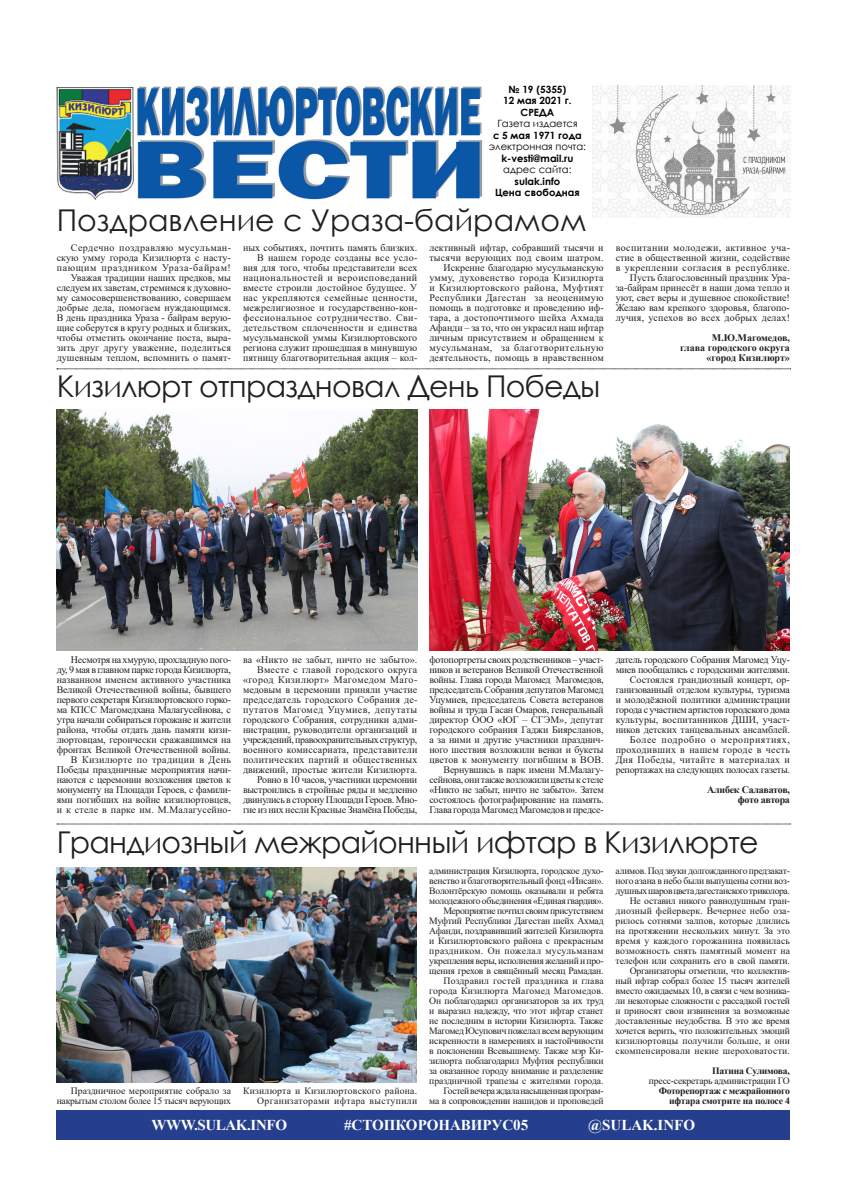
<style>
.page{position:relative;width:842px;height:1191px;background:#fff}
.page>*{position:absolute;margin:0;border:0;box-sizing:border-box;transform-origin:0 0}
.t1{font:30px "Century Gothic";letter-spacing:-.025em;color:#231f20}
.t2{font:30px "Century Gothic";color:#231f20}
.t3{font:700 15px "Times New Roman";color:#fff}
.t4{font:700 15px "Times New Roman";letter-spacing:-.025em;color:#fff}
.t5{font:10px/10px "Times New Roman";color:#231f20;text-align:right}
.t6{font:10px/10px "Times New Roman";letter-spacing:-.025em;color:#231f20;text-align:right}
.t7{font:700 10px/11.5px "Century Gothic";color:#000;text-align:center}
.t8{font:700 10px/10px "Times New Roman";color:#231f20;text-align:right}
.t9{font:10px "Century Gothic";color:#000}
.t10{font:700 10px/10px "Times New Roman";letter-spacing:-.02em;color:#231f20;text-align:right}
.t11{font:9.7px/10px "Times New Roman";letter-spacing:-.025em;color:#231f20;text-align:right}
.t12{font:700 9.7px/10px "Times New Roman";letter-spacing:-.025em;color:#231f20;text-align:right}
.t13{font:9.7px/10px "Times New Roman";letter-spacing:.025em;color:#231f20;text-align:right}
</style>
<div class="page">
<img style="left:57px;top:85px;width:426px;height:115px">
<div style="left:57px;top:1110px;width:733px;height:30px;background:#253f8e"></div>
<svg style="left:57px;top:823px;width:734px;height:1px"></svg>
<svg style="left:57px;top:368px;width:734px;height:1px"></svg>
<img style="left:57px;top:410px;width:361px;height:240px">
<img style="left:429px;top:410px;width:361px;height:240px">
<img style="left:57px;top:867px;width:359px;height:215px">
<img style="left:592px;top:85px;width:198px;height:132px">
<p class="t7" style="left:503px;top:83px;width:70px">№ 19 (5355)<br>12 мая 2021 г.<br>СРЕДА</p>
<p class="t9" style="left:497px;top:116px;width:82px">Газета издается</p>
<p class="t7" style="left:493px;top:129px;width:90px">с 5 мая 1971 года</p>
<p class="t9" style="left:489px;top:139px;width:99px">электронная почта:</p>
<p class="t7" style="left:501px;top:152px;width:73px">k-vesti@mail.ru</p>
<p class="t9" style="left:503px;top:162px;width:70px">адрес сайта:</p>
<p class="t7" style="left:495px;top:175px;width:86px">sulak.info<br>Цена свободная</p>
<h1 class="t2" style="left:57px;top:200px;width:531px">Поздравление с Ураза-байрамом</h1>
<p class="t5" style="left:57px;top:242px;width:176px">Сердечно поздравляю мусульман&shy;скую умму города Кизилюрта с насту&shy;пающим праздником Ураза-байрам!<br>Уважая традиции наших предков, мы следуем их заветам, стремимся к духовно&shy;му самосовершенствованию, совершаем добрые дела, помогаем нуждающимся.<br>В день праздника Ураза - байрам верую&shy;щие соберутся в кругу родных и близких, чтобы отметить окончание поста, выра&shy;зить друг другу уважение, поделиться душевным теплом, вспомнить о памят-</p>
<p class="t5" style="left:243px;top:242px;width:176px">ных событиях, почтить память близких.<br>В нашем городе созданы все усло&shy;вия для того, чтобы представители всех национальностей и вероисповеданий вместе строили достойное будущее. У нас укрепляются семейные ценности, межрелигиозное и государственно-кон&shy;фессиональное сотрудничество. Сви&shy;детельством сплоченности и единства мусульманской уммы Кизилюртовского региона служит прошедшая в минувшую пятницу благотворительная акция – кол-</p>
<p class="t5" style="left:429px;top:242px;width:176px">лективный ифтар, собравший тысячи и тысячи верующих под своим шатром.<br>Искренне благодарю мусульманскую умму, духовенство города Кизилюрта и Кизилюртовского района, Муфтият Республики Дагестан за неоценимую помощь в подготовке и проведению иф&shy;тара, а достопочтимого шейха Ахмада Афанди – за то, что он украсил наш ифтар личным присутствием и обращением к мусульманам, за благотворительную деятельность, помощь в нравственном</p>
<p class="t5" style="left:616px;top:242px;width:176px">воспитании молодежи, активное уча&shy;стие в общественной жизни, содействие в укреплении согласия в республике.<br>Пусть благословенный праздник Ура&shy;за-байрам принесёт в наши дома тепло и уют, свет веры и душевное спокойствие!<br>Желаю вам крепкого здоровья, благопо&shy;лучия, успехов во всех добрых делах!</p>
<p class="t8" style="left:680px;top:332px;width:111px">М.Ю.Магомедов,<br>глава городского округа «город Кизилюрт»</p>
<h1 class="t1" style="left:57px;top:365px;width:545px">Кизилюрт отпраздновал День Победы</h1>
<p class="t5" style="left:57px;top:654px;width:176px">Несмотря на хмурую, прохладную пого-<br>ду, 9 мая в главном парке города Кизилюрта, названном именем активного участника Великой Отечественной войны, бывшего первого секретаря Кизилюртовского горко&shy;ма КПСС Магомедхана Малагусейнова, с утра начали собираться горожане и жители района, чтобы отдать дань памяти кизи&shy;люртовцам, героически сражавшимся на фронтах Великой Отечественной войны.<br>В Кизилюрте по традиции в День Победы праздничные мероприятия начи&shy;наются с церемонии возложения цветов к монументу на Площади Героев, с фамили&shy;ями погибших на войне кизилюртовцев, и к стеле в парке им. М.Малагусейно-</p>
<p class="t5" style="left:243px;top:654px;width:176px">ва «Никто не забыт, ничто не забыто».<br>Вместе с главой городского округа «город Кизилюрт» Магомедом Маго&shy;медовым в церемонии приняли участие председатель городского Собрания де&shy;путатов Магомед Уцумиев, депутаты городского Собрания, сотрудники адми&shy;нистрации, руководители организаций и учреждений, правоохранительных структур, военного комиссариата, представители политических партий и общественных движений, простые жители Кизилюрта.<br>Ровно в 10 часов, участники церемонии выстроились в стройные ряды и медленно двинулись в сторону Площади Героев. Мно&shy;гие из них несли Красные Знамёна Победы,</p>
<p class="t6" style="left:429px;top:654px;width:176px">фотопортреты своих родственников – участ&shy;ников и ветеранов Великой Отечественной войны. Глава города Магомед Магомедов, председатель Собрания депутатов Магомед Уцумиев, председатель Совета ветеранов войны и труда Гасан Омаров, генеральный директор ООО «ЮГ – СГЭМ», депутат городского собрания Гаджи Биярсланов, а за ними и другие участники празднич&shy;ного шествия возложили венки и букеты цветов к монументу погибшим в ВОВ.<br>Вернувшись в парк имени М.Малагу&shy;сейнова, они также возложили цветы к стеле «Никто не забыт, ничто не забыто». Затем состоялось фотографирование на память.<br>Глава города Магомед Магомедов и предсе-</p>
<p class="t5" style="left:616px;top:654px;width:176px">датель городского Собрания Магомед Уцу&shy;миев пообщались с городскими жителями.<br>Состоялся грандиозный концерт, ор&shy;ганизованный отделом культуры, туризма и молодёжной политики администрации города с участием артистов городского дома культуры, воспитанников ДШИ, участ&shy;ников детских танцевальных ансамблей.<br>Более подробно о мероприятиях, проходивших в нашем городе в честь Дня Победы, читайте в материалах и репортажах на следующих полосах газеты.</p>
<p class="t10" style="left:707px;top:784px;width:84px">Алибек Салаватов, фото автора</p>
<h1 class="t1" style="left:57px;top:821px;width:703px">Грандиозный межрайонный ифтар в Кизилюрте</h1>
<p class="t11" style="left:57px;top:1085px;width:176px">Праздничное мероприятие собрало за накрытым столом более 15 тысяч верующих</p>
<p class="t13" style="left:243px;top:1085px;width:176px">Кизилюрта и Кизилюртовского района.<br>Организаторами ифтара выступили</p>
<p class="t11" style="left:429px;top:865px;width:176px">администрация Кизилюрта, городское духо&shy;венство и благотворительный фонд «Инсан».<br>Волонтёрскую помощь оказывали и ребята молодежного объединения «Единая гвардия».<br>Мероприятие почтил своим присутствием Муфтий Республики Дагестан шейх Ахмад Афанди, поздравивший жителей Кизилюрта и Кизилюртовского района с прекрасным праздником. Он пожелал мусульманам укрепления веры, исполнения желаний и про&shy;щения грехов в свящённый месяц Рамадан.<br>Поздравил гостей праздника и глава города Кизилюрта Магомед Магомедов.<br>Он поблагодарил организаторов за их труд и выразил надежду, что этот ифтар станет не последним в истории Кизилюрта. Также Магомед Юсупович пожелал всем верующим искренности в намерениях и настойчивости в поклонении Всевышнему. Также мэр Ки&shy;зилюрта поблагодарил Муфтия республики за оказанное городу внимание и разделение праздничной трапезы с жителями города.<br>Гостей вечера ждала насыщенная програм-<br>ма в сопровождении нашидов и проповедей</p>
<p class="t11" style="left:616px;top:865px;width:176px">алимов. Под звуки долгожданного предзакат&shy;ного азана в небо были выпущены сотни воз&shy;душных шаров цвета дагестанского триколора.<br>Не оставил никого равнодушным гран&shy;диозный фейерверк. Вечернее небо оза&shy;рилось сотнями залпов, которые длились на протяжении нескольких минут. За это время у каждого горожанина появилась возможность снять памятный момент на телефон или сохранить его в свой памяти.<br>Организаторы отметили, что коллектив&shy;ный ифтар собрал более 15 тысяч жителей вместо ожидаемых 10, в связи с чем возника&shy;ли некоторые сложности с рассадкой гостей и приносят свои извинения за возможные доставленные неудобства. В это же время хочется верить, что положительных эмоций кизилюртовцы получили больше, и они скомпенсировали некие шероховатости.</p>
<p class="t12" style="left:712px;top:1065px;width:79px">Патина Сулимова,</p>
<p class="t11" style="left:649px;top:1075px;width:143px">пресс-секретарь администрации ГО</p>
<p class="t12" style="left:659px;top:1085px;width:133px">Фоторепортаж с межрайонного ифтара смотрите на полосе 4</p>
<h2 class="t4" style="left:152px;top:1113px;width:137px">WWW.SULAK.INFO</h2>
<h2 class="t3" style="left:344px;top:1113px;width:186px">#СТОПКОРОНАВИРУС05</h2>
<h2 class="t3" style="left:588px;top:1113px;width:108px">@SULAK.INFO</h2>
</div>
